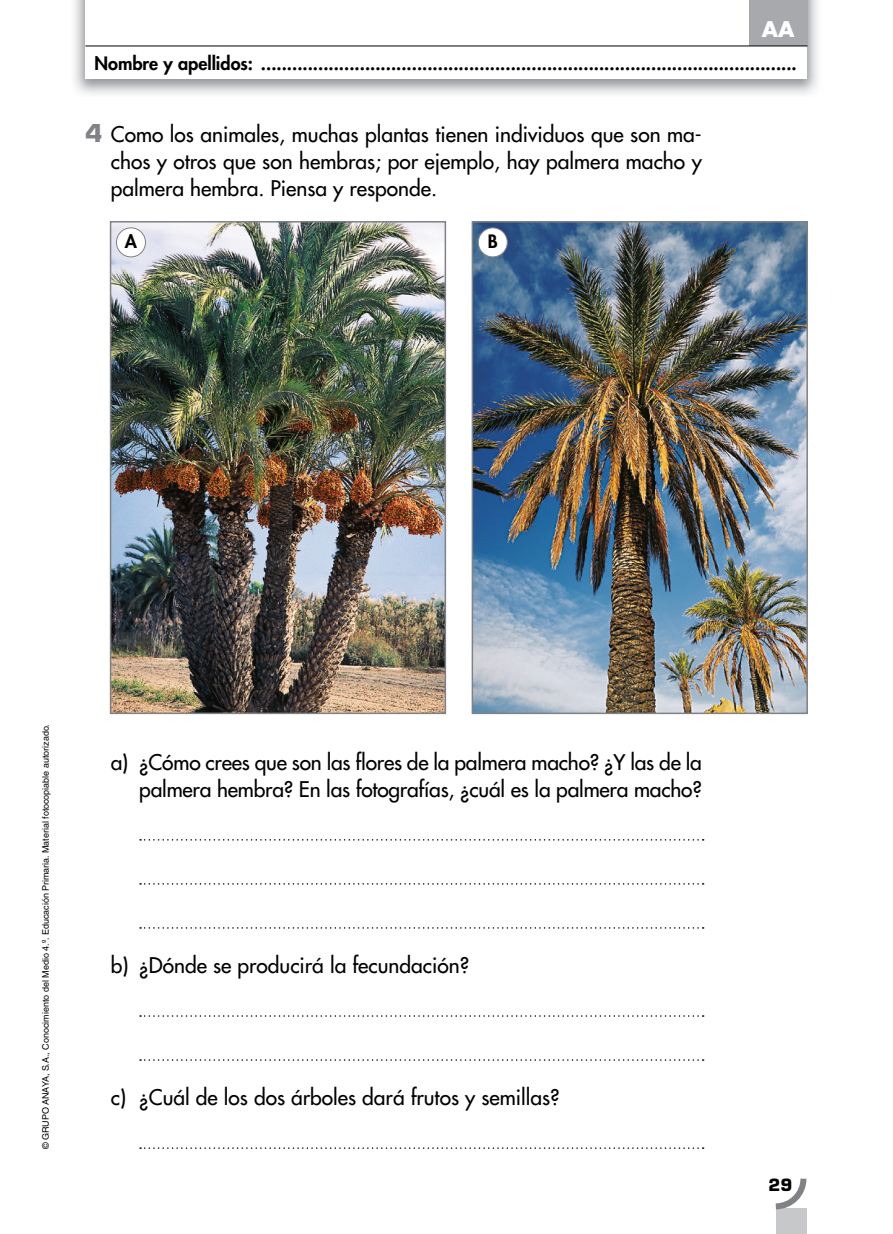
<style>
.page{position:relative;width:893px;height:1234px;background:#fff}
.page>*{position:absolute;margin:0;border:0;box-sizing:border-box;transform-origin:0 0}
.t1{font:500 21px/27px "Futura Std";color:#000;text-align:right}
.t2{font:700 21px "Futura Std";color:#fff}
.t3{font:800 18px "Futura Std";color:#000}
.t4{font:700 16.5px "Eurostile LT Std";color:#000}
.t5{font:9px "Helvetica LT Std";color:#000}
.s1{font-family:"Eurostile LT Std";font-weight:700;font-size:24px;color:#808285}
</style>
<div class="page">
<div style="left:776px;top:1208px;width:30px;height:25px;background:#c7c8ca"></div>
<svg style="left:775px;top:1178px;width:32px;height:33px"></svg>
<svg style="left:140px;top:839px;width:564px;height:1px"></svg>
<svg style="left:140px;top:883px;width:564px;height:1px"></svg>
<svg style="left:140px;top:927px;width:564px;height:1px"></svg>
<svg style="left:140px;top:1015px;width:564px;height:1px"></svg>
<svg style="left:140px;top:1059px;width:564px;height:1px"></svg>
<svg style="left:140px;top:1147px;width:564px;height:1px"></svg>
<div style="left:749px;top:0;width:58px;height:46px;background:#a7a9ac"></div>
<hr style="left:85px;top:46px;width:722px;height:1px;background:#000">
<img style="left:113px;top:224px;width:330px;height:487px">
<div style="left:110px;top:221px;width:336px;height:493px;border:2px solid #808285"></div>
<img style="left:475px;top:224px;width:330px;height:487px">
<div style="left:472px;top:221px;width:336px;height:493px;border:2px solid #808285"></div>
<div style="left:116px;top:228px;width:29px;height:29px;background:#fff;border-radius:50%"></div>
<div style="left:116px;top:227px;width:30px;height:30px;border:1px solid #808285;border-radius:50%"></div>
<div style="left:478px;top:228px;width:29px;height:29px;background:#fff;border-radius:50%"></div>
<div style="left:478px;top:227px;width:30px;height:30px;border:1px solid #808285;border-radius:50%"></div>
<p class="t2" style="left:762px;top:15px;width:34px">AA</p>
<p class="t3" style="left:94px;top:52px;width:704px">Nombre y apellidos: .......................................................................................................</p>
<p class="t1" style="left:111px;top:121px;width:593px;text-align:justify;text-indent:-26px"><span class="s1">4</span> Como los animales, muchas plantas tienen individuos que son ma&shy;chos y otros que son hembras; por ejemplo, hay palmera macho y palmera hembra. Piensa y responde.</p>
<p class="t3" style="left:125px;top:230px;width:14px">A</p>
<p class="t3" style="left:488px;top:230px;width:11px">B</p>
<p class="t5" style="left:41px;top:1148px;width:426px;rotate:-90deg">© GRUPO ANAYA, S.A., Conocimiento del Medio 4.º. Educación Primaria. Material fotocopiable autorizado.</p>
<p class="t1" style="left:111px;top:748px;width:593px">a) ¿Cómo crees que son las flores de la palmera macho? ¿Y las de la palmera hembra? En las fotografías, ¿cuál es la palmera macho?</p>
<p class="t1" style="left:111px;top:951px;width:360px">b) ¿Dónde se producirá la fecundación?</p>
<p class="t1" style="left:111px;top:1083px;width:450px">c) ¿Cuál de los dos árboles dará frutos y semillas?</p>
<p class="t4" style="left:768px;top:1174px;width:25px">29</p>
</div>
